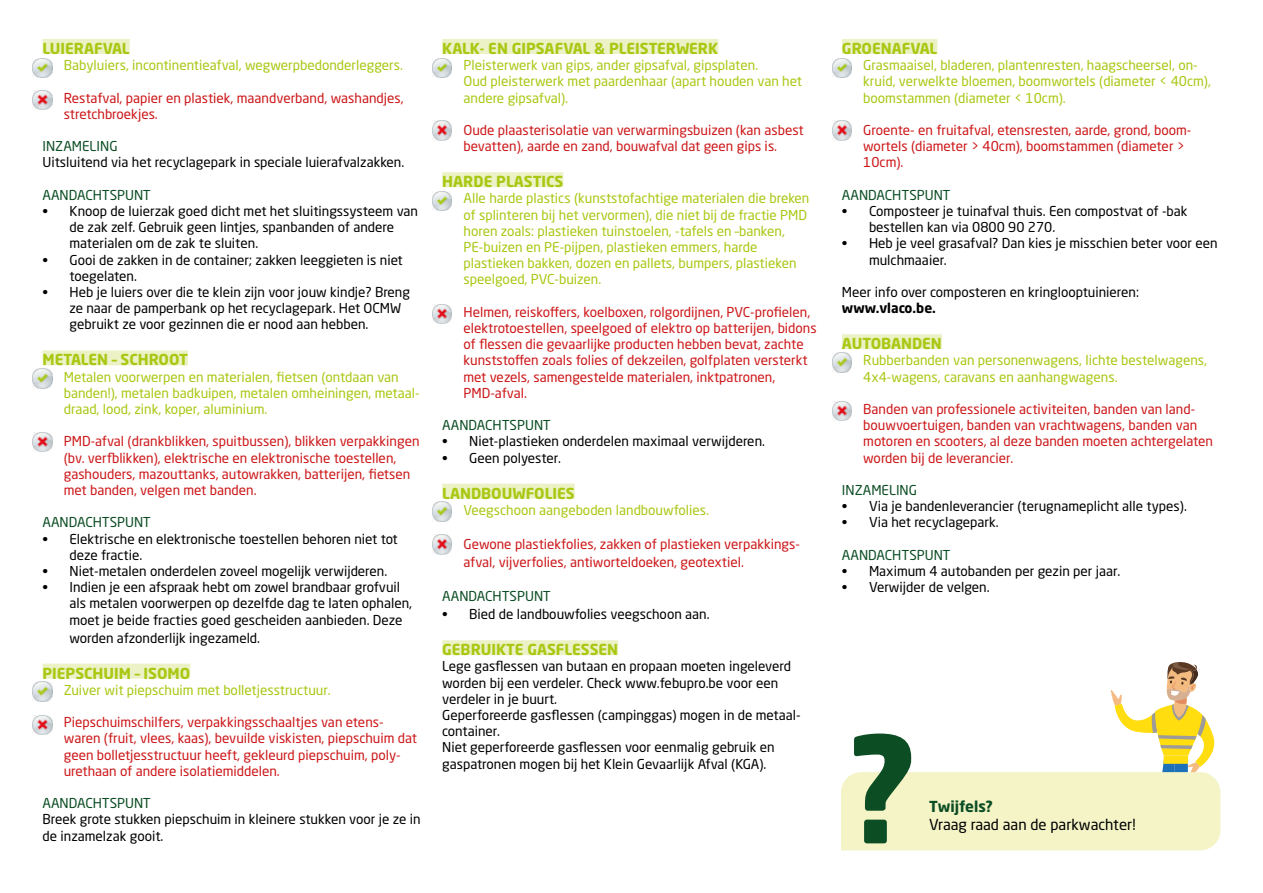
<style>
.page{position:relative;width:1263px;height:893px;background:#fff}
.page>*{position:absolute;margin:0;border:0;box-sizing:border-box;transform-origin:0 0}
.t1{font:700 15px "Neo Sans W1 G";color:#a8c813}
.t2{font:15px "Neo Sans W1 G";color:#000}
.t3{font:700 15px "Neo Sans W1 G";color:#0c4d24}
.t4{font:13.5px/16.2px "Neo Sans W1 G";color:#000}
.t5{font:13.5px/16.2px "Neo Sans W1 G";color:#cd1719}
.t6{font:13.5px/16.2px "Neo Sans W1 G";color:#a8c813}
.t7{font:13.5px "Neo Sans W1 G";color:#0c4d24}
.t8{font:700 13.5px "Neo Sans W1 G";color:#000}
</style>
<div class="page">
<div style="left:43px;top:39px;width:87px;height:15px;background:#edf1c6"></div>
<div style="left:43px;top:350px;width:145px;height:15px;background:#edf1c6"></div>
<div style="left:43px;top:664px;width:147px;height:15px;background:#edf1c6"></div>
<div style="left:442px;top:39px;width:276px;height:15px;background:#edf1c6"></div>
<div style="left:442px;top:172px;width:121px;height:15px;background:#edf1c6"></div>
<div style="left:442px;top:484px;width:133px;height:15px;background:#edf1c6"></div>
<div style="left:442px;top:640px;width:176px;height:15px;background:#edf1c6"></div>
<div style="left:842px;top:39px;width:95px;height:15px;background:#edf1c6"></div>
<div style="left:842px;top:334px;width:100px;height:15px;background:#edf1c6"></div>
<svg style="left:841px;top:662px;width:379px;height:188px"></svg>
<img style="left:33px;top:58px;width:19px;height:19px">
<img style="left:433px;top:58px;width:19px;height:19px">
<img style="left:832px;top:58px;width:19px;height:19px">
<img style="left:832px;top:353px;width:19px;height:19px">
<img style="left:433px;top:191px;width:19px;height:20px">
<img style="left:433px;top:502px;width:19px;height:19px">
<img style="left:33px;top:90px;width:19px;height:19px">
<img style="left:433px;top:121px;width:19px;height:19px">
<img style="left:832px;top:121px;width:19px;height:19px">
<img style="left:832px;top:402px;width:19px;height:19px">
<img style="left:433px;top:304px;width:19px;height:20px">
<img style="left:433px;top:535px;width:19px;height:19px">
<img style="left:33px;top:369px;width:19px;height:19px">
<img style="left:33px;top:432px;width:19px;height:20px">
<img style="left:33px;top:682px;width:19px;height:19px">
<img style="left:33px;top:716px;width:19px;height:19px">
<p class="t1" style="left:43px;top:39px;width:89px">LUIERAFVAL</p>
<p class="t6" style="left:64px;top:57px;width:341px">Babyluiers, incontinentieafval, wegwerpbedonderleggers.</p>
<p class="t5" style="left:64px;top:89px;width:341px">Restafval, papier en plastiek, maandverband, washandjes, stretchbroekjes.</p>
<p class="t7" style="left:43px;top:138px;width:77px">INZAMELING</p>
<p class="t4" style="left:43px;top:154px;width:363px">Uitsluitend via het recyclagepark in speciale luierafvalzakken.</p>
<p class="t7" style="left:43px;top:187px;width:110px">AANDACHTSPUNT</p>
<p class="t4" style="left:70px;top:203px;width:350px;text-indent:-27px">• Knoop de luierzak goed dicht met het sluitingssysteem van de zak zelf. Gebruik geen lintjes, spanbanden of andere materialen om de zak te sluiten.</p>
<p class="t4" style="left:70px;top:251px;width:335px;text-indent:-27px">• Gooi de zakken in de container; zakken leeggieten is niet toegelaten.</p>
<p class="t4" style="left:70px;top:284px;width:342px;text-indent:-27px">• Heb je luiers over die te klein zijn voor jouw kindje? Breng ze naar de pamperbank op het recyclagepark. Het OCMW gebruikt ze voor gezinnen die er nood aan hebben.</p>
<p class="t1" style="left:43px;top:350px;width:147px">METALEN – SCHROOT</p>
<p class="t6" style="left:64px;top:368px;width:357px">Metalen voorwerpen en materialen, fietsen (ontdaan van banden!), metalen badkuipen, metalen omheiningen, metaal&shy;draad, lood, zink, koper, aluminium.</p>
<p class="t5" style="left:64px;top:433px;width:357px">PMD-afval (drankblikken, spuitbussen), blikken verpakkingen (bv. verfblikken), elektrische en elektronische toestellen, gashouders, mazouttanks, autowrakken, batterijen, fietsen met banden, velgen met banden.</p>
<p class="t7" style="left:43px;top:514px;width:110px">AANDACHTSPUNT</p>
<p class="t4" style="left:70px;top:530px;width:330px;text-indent:-27px">• Elektrische en elektronische toestellen behoren niet tot deze fractie.</p>
<p class="t4" style="left:43px;top:563px;width:346px">• Niet-metalen onderdelen zoveel mogelijk verwijderen.</p>
<p class="t4" style="left:70px;top:579px;width:344px;text-indent:-27px">• Indien je een afspraak hebt om zowel brandbaar grofvuil als metalen voorwerpen op dezelfde dag te laten ophalen, moet je beide fracties goed gescheiden aanbieden. Deze</p>
<p class="t4" style="left:70px;top:629px;width:192px">worden afzonderlijk ingezameld.</p>
<p class="t1" style="left:43px;top:663px;width:149px">PIEPSCHUIM – ISOMO</p>
<p class="t6" style="left:64px;top:682px;width:268px">Zuiver wit piepschuim met bolletjesstructuur.</p>
<p class="t5" style="left:64px;top:714px;width:355px">Piepschuimschilfers, verpakkingsschaaltjes van etens&shy;waren (fruit, vlees, kaas), bevuilde viskisten, piepschuim dat geen bolletjesstructuur heeft, gekleurd piepschuim, poly&shy;urethaan of andere isolatiemiddelen.</p>
<p class="t7" style="left:43px;top:795px;width:110px">AANDACHTSPUNT</p>
<p class="t4" style="left:43px;top:811px;width:380px">Breek grote stukken piepschuim in kleinere stukken voor je ze in de inzamelzak gooit.</p>
<p class="t1" style="left:442px;top:39px;width:277px">KALK- EN GIPSAFVAL &amp; PLEISTERWERK</p>
<p class="t6" style="left:463px;top:57px;width:340px">Pleisterwerk van gips, ander gipsafval, gipsplaten.<br>Oud pleisterwerk met paardenhaar (apart houden van het andere gipsafval).</p>
<p class="t5" style="left:463px;top:122px;width:342px">Oude plaasterisolatie van verwarmingsbuizen (kan asbest bevatten), aarde en zand, bouwafval dat geen gips is.</p>
<p class="t1" style="left:442px;top:172px;width:123px">HARDE PLASTICS</p>
<p class="t6" style="left:463px;top:190px;width:347px">Alle harde plastics (kunststofachtige materialen die breken of splinteren bij het vervormen), die niet bij de fractie PMD horen zoals: plastieken tuinstoelen, -tafels en –banken, PE-buizen en PE-pijpen, plastieken emmers, harde plastieken bakken, dozen en pallets, bumpers, plastieken speelgoed, PVC-buizen.</p>
<p class="t5" style="left:463px;top:304px;width:355px">Helmen, reiskoffers, koelboxen, rolgordijnen, PVC-profielen, elektrotoestellen, speelgoed of elektro op batterijen, bidons of flessen die gevaarlijke producten hebben bevat, zachte kunststoffen zoals folies of dekzeilen, golfplaten versterkt met vezels, samengestelde materialen, inktpatronen, PMD-afval.</p>
<p class="t7" style="left:442px;top:417px;width:110px">AANDACHTSPUNT</p>
<p class="t4" style="left:442px;top:433px;width:324px">• Niet-plastieken onderdelen maximaal verwijderen.</p>
<p class="t4" style="left:442px;top:449px;width:120px">• Geen polyester.</p>
<p class="t1" style="left:442px;top:483px;width:134px">LANDBOUWFOLIES</p>
<p class="t6" style="left:463px;top:502px;width:247px">Veegschoon aangeboden landbouwfolies.</p>
<p class="t5" style="left:463px;top:535px;width:338px;line-height:18px">Gewone plastiekfolies, zakken of plastieken verpakkings&shy;afval, vijverfolies, antiworteldoeken, geotextiel.</p>
<p class="t7" style="left:442px;top:588px;width:110px">AANDACHTSPUNT</p>
<p class="t4" style="left:442px;top:606px;width:269px">• Bied de landbouwfolies veegschoon aan.</p>
<p class="t1" style="left:442px;top:640px;width:177px">GEBRUIKTE GASFLESSEN</p>
<p class="t4" style="left:442px;top:658px;width:360px">Lege gasflessen van butaan en propaan moeten ingeleverd worden bij een verdeler. Check www.febupro.be voor een verdeler in je buurt.<br>Geperforeerde gasflessen (campinggas) mogen in de metaal&shy;container.<br>Niet geperforeerde gasflessen voor eenmalig gebruik en gaspatronen mogen bij het Klein Gevaarlijk Afval (KGA).</p>
<p class="t1" style="left:842px;top:39px;width:97px">GROENAFVAL</p>
<p class="t6" style="left:863px;top:57px;width:349px">Grasmaaisel, bladeren, plantenresten, haagscheersel, on&shy;kruid, verwelkte bloemen, boomwortels (diameter &lt; 40cm), boomstammen (diameter &lt; 10cm).</p>
<p class="t5" style="left:863px;top:122px;width:330px">Groente- en fruitafval, etensresten, aarde, grond, boom&shy;wortels (diameter &gt; 40cm), boomstammen (diameter &gt;<br>10cm).</p>
<p class="t7" style="left:842px;top:187px;width:110px">AANDACHTSPUNT</p>
<p class="t4" style="left:869px;top:203px;width:320px;text-indent:-27px">• Composteer je tuinafval thuis. Een compostvat of -bak bestellen kan via 0800 90 270.</p>
<p class="t4" style="left:869px;top:235px;width:350px;text-indent:-27px">• Heb je veel grasafval? Dan kies je misschien beter voor een mulchmaaier.</p>
<p class="t4" style="left:842px;top:284px;width:299px">Meer info over composteren en kringlooptuinieren:</p>
<p class="t8" style="left:842px;top:300px;width:95px">www.vlaco.be.</p>
<p class="t1" style="left:842px;top:334px;width:101px">AUTOBANDEN</p>
<p class="t6" style="left:863px;top:352px;width:345px">Rubberbanden van personenwagens, lichte bestelwagens,<br>4x4-wagens, caravans en aanhangwagens.</p>
<p class="t5" style="left:863px;top:401px;width:351px">Banden van professionele activiteiten, banden van land&shy;bouwvoertuigen, banden van vrachtwagens, banden van motoren en scooters, al deze banden moeten achtergelaten worden bij de leverancier.</p>
<p class="t7" style="left:842px;top:482px;width:77px">INZAMELING</p>
<p class="t4" style="left:842px;top:498px;width:346px">• Via je bandenleverancier (terugnameplicht alle types).</p>
<p class="t4" style="left:842px;top:514px;width:158px">• Via het recyclagepark.</p>
<p class="t7" style="left:842px;top:547px;width:110px">AANDACHTSPUNT</p>
<p class="t4" style="left:842px;top:563px;width:280px">• Maximum 4 autobanden per gezin per jaar.</p>
<p class="t4" style="left:842px;top:579px;width:149px">• Verwijder de velgen.</p>
<p class="t3" style="left:929px;top:797px;width:65px">Twijfels?</p>
<p class="t2" style="left:929px;top:816px;width:208px">Vraag raad aan de parkwachter!</p>
</div>
